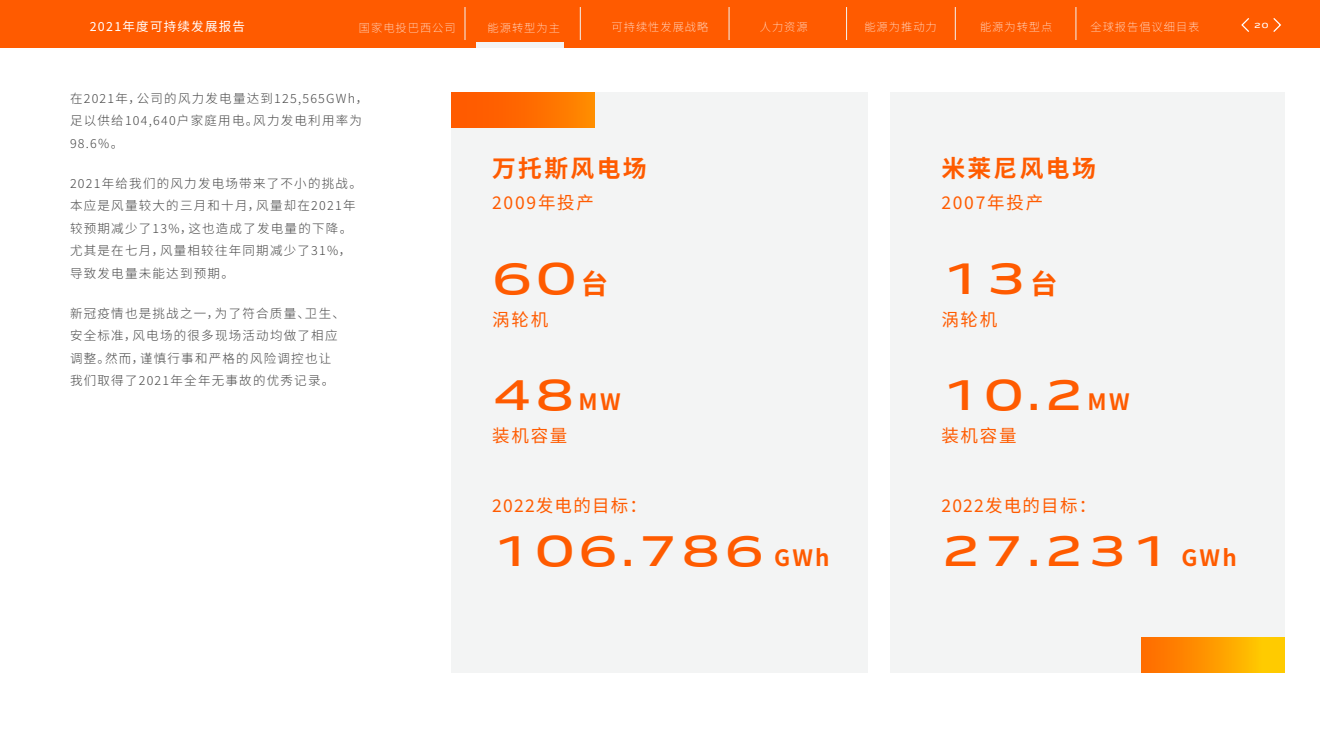
<style>
.page{position:relative;width:1320px;height:743px;background:#fff}
.page>*{position:absolute;margin:0;border:0;box-sizing:border-box;transform-origin:0 0}
.t1{font:500 expanded 44.88px "Venn";color:#ff5b00}
.t2{font:500 expanded 43.75px "Venn";letter-spacing:.1em;color:#ff5b00}
.t3{font:700 23.75px "Noto Sans SC";letter-spacing:.1em;color:#ff5b00}
.t4{font:17.5px "Noto Sans SC";letter-spacing:.1em;color:#ff5b00}
.t5{font:17.5px "Noto Sans SC";letter-spacing:.07em;color:#ff5b00}
.t6{font:300 12.5px/22.5px "Noto Sans SC";letter-spacing:.1em;color:#474747}
.t7{font:12.5px "Noto Sans SC";letter-spacing:.1em;color:#fff}
.t8{font:100 11.25px "Noto Sans SC";letter-spacing:.085em;color:#fff}
.t9{font:500 expanded 7.5px "Venn";color:#fff}
.s1{font-family:"Noto Sans SC";font-weight:700;font-stretch:normal;font-size:27.5px}
.s2{font-family:"Noto Sans SC";font-weight:700;font-stretch:normal;font-size:22.5px}
</style>
<div class="page">
<div style="left:890px;top:93px;width:395px;height:579px;background:#f3f4f4"></div>
<div style="left:451px;top:93px;width:417px;height:579px;background:#f3f4f4"></div>
<div style="left:451px;top:92px;width:143px;height:36px;background:linear-gradient(to right,#ff5200,#ff8600)"></div>
<div style="left:1142px;top:638px;width:142px;height:34px;background:linear-gradient(to right,#ff6700,#ffd300)"></div>
<div style="left:0;top:0;width:1320px;height:48px;background:#ff5b00"></div>
<svg style="left:1241px;top:18px;width:8px;height:14px"></svg>
<svg style="left:1273px;top:18px;width:8px;height:14px"></svg>
<div style="left:476px;top:42px;width:88px;height:6px;background:#f3f4f4"></div>
<hr style="left:465px;top:7px;width:1px;height:33px;background:#f3f4f4">
<hr style="left:580px;top:7px;width:1px;height:33px;background:#f3f4f4">
<hr style="left:955px;top:7px;width:1px;height:33px;background:#f3f4f4">
<hr style="left:1076px;top:7px;width:1px;height:33px;background:#f3f4f4">
<hr style="left:729px;top:7px;width:1px;height:33px;background:#f3f4f4">
<hr style="left:846px;top:7px;width:1px;height:33px;background:#f3f4f4">
<p class="t7" style="left:90px;top:20px;width:157px">2021年度可持续发展报告</p>
<p class="t8" style="left:359px;top:21px;width:98px">国家电投巴西公司</p>
<p class="t8" style="left:488px;top:22px;width:74px">能源转型为主</p>
<p class="t8" style="left:612px;top:21px;width:98px">可持续性发展战略</p>
<p class="t8" style="left:760px;top:21px;width:49px">人力资源</p>
<p class="t8" style="left:864px;top:21px;width:74px">能源为推动力</p>
<p class="t8" style="left:980px;top:21px;width:74px">能源为转型点</p>
<p class="t8" style="left:1090px;top:21px;width:111px">全球报告倡议细目表</p>
<p class="t9" style="left:1254px;top:20px;width:16px">20</p>
<p class="t6" style="left:70px;top:87px;width:300px">在2021年，公司的风力发电量达到125,565GWh，足以供给104,640户家庭用电。风力发电利用率为<br>98.6%。</p>
<p class="t6" style="left:70px;top:172px;width:293px">2021年给我们的风力发电场带来了不小的挑战。本应是风量较大的三月和十月，风量却在2021年较预期减少了13%，这也造成了发电量的下降。尤其是在七月，风量相较往年同期减少了31%，导致发电量未能达到预期。</p>
<p class="t6" style="left:70px;top:302px;width:276px">新冠疫情也是挑战之一，为了符合质量、卫生、安全标准，风电场的很多现场活动均做了相应调整。然而，谨慎行事和严格的风险调控也让我们取得了2021年全年无事故的优秀记录。</p>
<h3 class="t3" style="left:492px;top:155px;width:156px">万托斯风电场</h3>
<h3 class="t4" style="left:492px;top:192px;width:103px">2009年投产</h3>
<h1 class="t1" style="left:492px;top:249px;width:118px">60<span class="s1">台</span></h1>
<h3 class="t4" style="left:492px;top:310px;width:57px">涡轮机</h3>
<h2 class="t2" style="left:492px;top:367px;width:130px">48<span class="s2">MW</span></h2>
<h3 class="t4" style="left:492px;top:426px;width:77px">装机容量</h3>
<h3 class="t5" style="left:492px;top:496px;width:156px">2022发电的目标：</h3>
<h2 class="t2" style="left:492px;top:523px;width:339px">106.786 <span class="s2">GWh</span></h2>
<h3 class="t3" style="left:941px;top:155px;width:156px">米莱尼风电场</h3>
<h3 class="t4" style="left:941px;top:192px;width:103px">2007年投产</h3>
<h1 class="t1" style="left:941px;top:249px;width:118px">13<span class="s1">台</span></h1>
<h3 class="t4" style="left:941px;top:310px;width:57px">涡轮机</h3>
<h2 class="t2" style="left:941px;top:367px;width:190px">10.2<span class="s2">MW</span></h2>
<h3 class="t4" style="left:941px;top:426px;width:77px">装机容量</h3>
<h3 class="t5" style="left:941px;top:496px;width:156px">2022发电的目标：</h3>
<h2 class="t2" style="left:941px;top:523px;width:297px">27.231 <span class="s2">GWh</span></h2>
</div>
